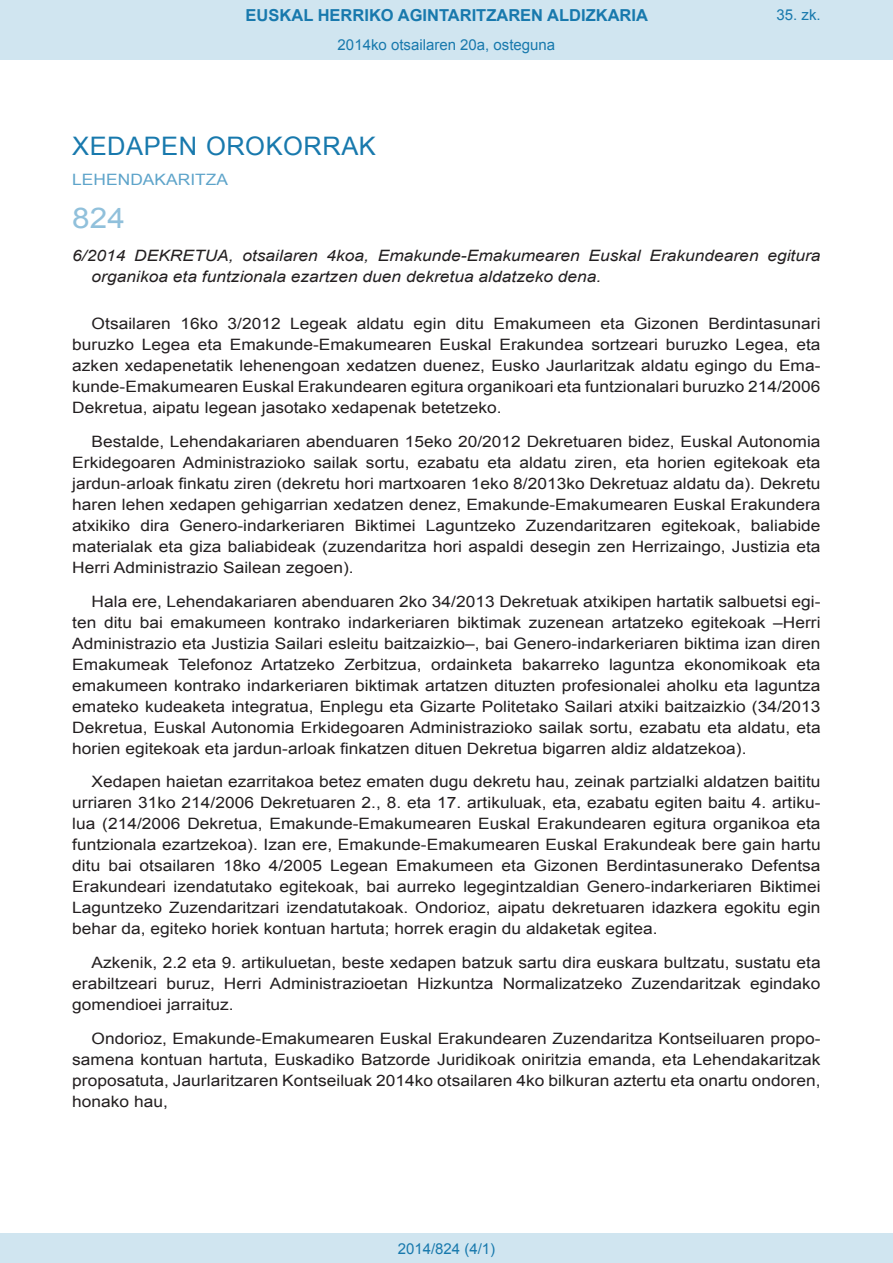
<style>
.page{position:relative;width:893px;height:1263px;background:#fff}
.page>*{position:absolute;margin:0;border:0;box-sizing:border-box;transform-origin:0 0}
.BOPVOrden{font:28.5px "Arial";color:#90c0db;scale:1.11 1}
.BOPVSeccion{font:25.5px "Arial";letter-spacing:.02em;color:#1879ad}
.t1{font:700 16.5px "Arial";color:#1879ad}
.BOPVDetalle{font:15.6px/21px "Arial";color:#231f20;text-align:justify;scale:1.11 1}
.BOPVTitulo{font:italic 15.6px/21px "Arial";color:#231f20;scale:1.11 1}
.BOPVOrganismo{font:15.6px "Arial";letter-spacing:.005em;color:#5ea4ca;scale:1.11 1}
.Paginacion_Centro{font:15px "Arial";color:#1879ad}
</style>
<div class="page">
<div style="left:0;top:0;width:893px;height:60px;background:#d0e5f0"></div>
<div style="left:0;top:1233px;width:893px;height:30px;background:#d0e5f0"></div>
<p class="t1" style="left:246px;top:4px;width:404px">EUSKAL HERRIKO AGINTARITZAREN ALDIZKARIA</p>
<p class="Paginacion_Centro" style="left:338px;top:35px;width:219px">2014ko otsailaren 20a, osteguna</p>
<p class="Paginacion_Centro" style="left:776px;top:5px;width:46px">35. zk.</p>
<p class="BOPVSeccion" style="left:72px;top:129px;width:305px">XEDAPEN OROKORRAK</p>
<p class="BOPVOrganismo" style="left:72px;top:169px;width:142px">LEHENDAKARITZA</p>
<p class="BOPVOrden" style="left:72px;top:199px;width:49px">824</p>
<p class="BOPVTitulo" style="left:92px;top:246px;width:658px;text-indent:-19px">6/2014 DEKRETUA, otsailaren 4koa, Emakunde-Emakumearen Euskal Erakundearen egitura organikoa eta funtzionala ezartzen duen dekretua aldatzeko dena.</p>
<p class="BOPVDetalle" style="left:72px;top:313px;width:676px;text-indent:19px">Otsailaren 16ko 3/2012 Legeak aldatu egin ditu Emakumeen eta Gizonen Berdintasunari buruzko Legea eta Emakunde-Emakumearen Euskal Erakundea sortzeari buruzko Legea, eta azken xedapenetatik lehenengoan xedatzen duenez, Eusko Jaurlaritzak aldatu egingo du Ema&shy;kunde-Emakumearen Euskal Erakundearen egitura organikoari eta funtzionalari buruzko 214/2006<br>Dekretua, aipatu legean jasotako xedapenak betetzeko.</p>
<p class="BOPVDetalle" style="left:72px;top:431px;width:676px;text-indent:19px">Bestalde, Lehendakariaren abenduaren 15eko 20/2012 Dekretuaren bidez, Euskal Autonomia Erkidegoaren Administrazioko sailak sortu, ezabatu eta aldatu ziren, eta horien egitekoak eta jardun-arloak finkatu ziren (dekretu hori martxoaren 1eko 8/2013ko Dekretuaz aldatu da). Dekretu haren lehen xedapen gehigarrian xedatzen denez, Emakunde-Emakumearen Euskal Erakundera atxikiko dira Genero-indarkeriaren Biktimei Laguntzeko Zuzendaritzaren egitekoak, baliabide materialak eta giza baliabideak (zuzendaritza hori aspaldi desegin zen Herrizaingo, Justizia eta Herri Administrazio Sailean zegoen).</p>
<p class="BOPVDetalle" style="left:72px;top:591px;width:676px;text-indent:19px">Hala ere, Lehendakariaren abenduaren 2ko 34/2013 Dekretuak atxikipen hartatik salbuetsi egi&shy;ten ditu bai emakumeen kontrako indarkeriaren biktimak zuzenean artatzeko egitekoak –Herri Administrazio eta Justizia Sailari esleitu baitzaizkio–, bai Genero-indarkeriaren biktima izan diren Emakumeak Telefonoz Artatzeko Zerbitzua, ordainketa bakarreko laguntza ekonomikoak eta emakumeen kontrako indarkeriaren biktimak artatzen dituzten profesionalei aholku eta laguntza emateko kudeaketa integratua, Enplegu eta Gizarte Politetako Sailari atxiki baitzaizkio (34/2013<br>Dekretua, Euskal Autonomia Erkidegoaren Administrazioko sailak sortu, ezabatu eta aldatu, eta horien egitekoak eta jardun-arloak finkatzen dituen Dekretua bigarren aldiz aldatzekoa).</p>
<p class="BOPVDetalle" style="left:72px;top:771px;width:676px;text-indent:19px">Xedapen haietan ezarritakoa betez ematen dugu dekretu hau, zeinak partzialki aldatzen baititu urriaren 31ko 214/2006 Dekretuaren 2., 8. eta 17. artikuluak, eta, ezabatu egiten baitu 4. artiku&shy;lua (214/2006 Dekretua, Emakunde-Emakumearen Euskal Erakundearen egitura organikoa eta funtzionala ezartzekoa). Izan ere, Emakunde-Emakumearen Euskal Erakundeak bere gain hartu ditu bai otsailaren 18ko 4/2005 Legean Emakumeen eta Gizonen Berdintasunerako Defentsa Erakundeari izendatutako egitekoak, bai aurreko legegintzaldian Genero-indarkeriaren Biktimei Laguntzeko Zuzendaritzari izendatutakoak. Ondorioz, aipatu dekretuaren idazkera egokitu egin behar da, egiteko horiek kontuan hartuta; horrek eragin du aldaketak egitea.</p>
<p class="BOPVDetalle" style="left:72px;top:952px;width:676px;text-indent:19px">Azkenik, 2.2 eta 9. artikuluetan, beste xedapen batzuk sartu dira euskara bultzatu, sustatu eta erabiltzeari buruz, Herri Administrazioetan Hizkuntza Normalizatzeko Zuzendaritzak egindako gomendioei jarraituz.</p>
<p class="BOPVDetalle" style="left:72px;top:1028px;width:676px;text-indent:19px">Ondorioz, Emakunde-Emakumearen Euskal Erakundearen Zuzendaritza Kontseiluaren propo&shy;samena kontuan hartuta, Euskadiko Batzorde Juridikoak oniritzia emanda, eta Lehendakaritzak proposatuta, Jaurlaritzaren Kontseiluak 2014ko otsailaren 4ko bilkuran aztertu eta onartu ondoren, honako hau,</p>
<p class="Paginacion_Centro" style="left:398px;top:1238px;width:99px">2014/824 (4/1)</p>
</div>
